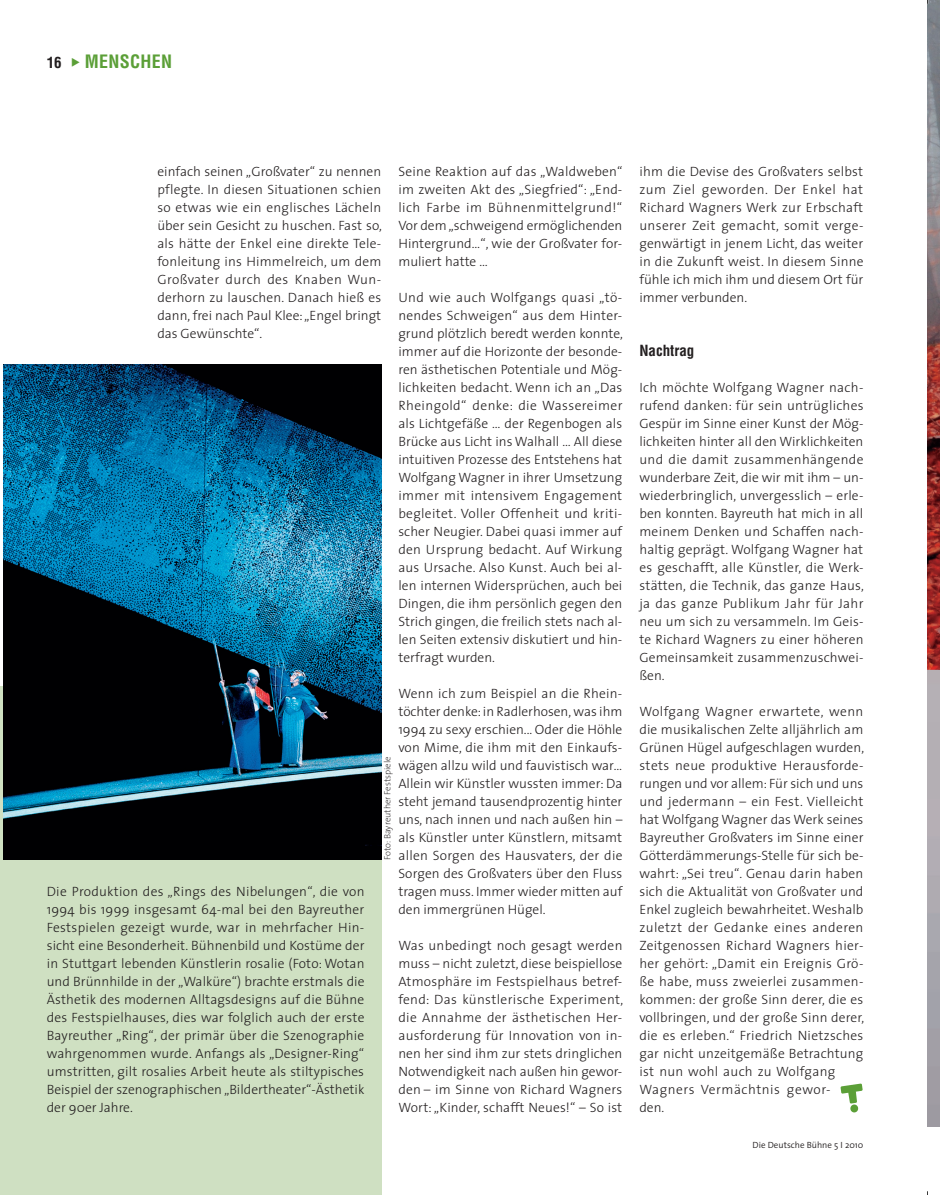
<style>
.page{position:relative;width:940px;height:1195px;background:#fff}
.page>*{position:absolute;margin:0;border:0;box-sizing:border-box;transform-origin:0 0}
.t1{font:700 condensed 18px "Helvetica LT Std";letter-spacing:.02em;color:#5b9f37}
.t2{font:700 condensed 15px "Helvetica";color:#231f20}
.t3{font:700 condensed 15px "Helvetica LT Std";color:#231f20}
.t4{font:300 13.5px/18px "The Sans";letter-spacing:.005em;color:#231f20;text-align:justify}
.t5{font:200 9px "The Sans";color:#231f20}
.t6{font:300 9px "The Sans";color:#231f20}
</style>
<div class="page">
<img style="left:927px;top:0;width:13px;height:1127px">
<div style="left:0;top:686px;width:381px;height:509px;background:#cfe0c2"></div>
<img style="left:3px;top:365px;width:378px;height:495px">
<img style="left:840px;top:1083px;width:23px;height:29px">
<p class="t3" style="left:47px;top:53px;width:16px">16</p>
<h1 class="t1" style="left:71px;top:50px;width:103px">◆ MENSCHEN</h1>
<p class="t4" style="left:157px;top:162px;width:226px">einfach seinen „Großvater“ zu nennen pflegte. In diesen Situationen schien so etwas wie ein englisches Lächeln über sein Gesicht zu huschen. Fast so, als hätte der Enkel eine direkte Tele&shy;fonleitung ins Himmelreich, um dem Großvater durch des Knaben Wun&shy;derhorn zu lauschen. Danach hieß es dann, frei nach Paul Klee: „Engel bringt das Gewünschte“.</p>
<p class="t4" style="left:398px;top:162px;width:226px">Seine Reaktion auf das „Waldweben“ im zweiten Akt des „Siegfried“: „End&shy;lich Farbe im Bühnenmittelgrund!“ Vor dem „schweigend ermöglichenden Hintergrund…“, wie der Großvater for&shy;muliert hatte …</p>
<p class="t4" style="left:398px;top:288px;width:226px">Und wie auch Wolfgangs quasi „tö&shy;nendes Schweigen“ aus dem Hinter&shy;grund plötzlich beredt werden konnte, immer auf die Horizonte der besonde&shy;ren ästhetischen Potentiale und Mög&shy;lichkeiten bedacht. Wenn ich an „Das Rheingold“ denke: die Wassereimer als Lichtgefäße … der Regenbogen als Brücke aus Licht ins Walhall … All diese intuitiven Prozesse des Entstehens hat Wolfgang Wagner in ihrer Umsetzung immer mit intensivem Engagement begleitet. Voller Offenheit und kriti&shy;scher Neugier. Dabei quasi immer auf den Ursprung bedacht. Auf Wirkung aus Ursache. Also Kunst. Auch bei al&shy;len internen Widersprüchen, auch bei Dingen, die ihm persönlich gegen den Strich gingen, die freilich stets nach al&shy;len Seiten extensiv diskutiert und hin&shy;terfragt wurden.</p>
<p class="t4" style="left:398px;top:684px;width:226px">Wenn ich zum Beispiel an die Rhein&shy;töchter denke: in Radlerhosen, was ihm 1994 zu sexy erschien... Oder die Höhle von Mime, die ihm mit den Einkaufs&shy;wägen allzu wild und fauvistisch war… Allein wir Künstler wussten immer: Da steht jemand tausendprozentig hinter uns, nach innen und nach außen hin – als Künstler unter Künstlern, mitsamt allen Sorgen des Hausvaters, der die Sorgen des Großvaters über den Fluss tragen muss. Immer wieder mitten auf den immergrünen Hügel.</p>
<p class="t4" style="left:398px;top:936px;width:226px">Was unbedingt noch gesagt werden muss – nicht zuletzt, diese beispiellose Atmosphäre im Festspielhaus betref&shy;fend: Das künstlerische Experiment, die Annahme der ästhetischen Her&shy;ausforderung für Innovation von in&shy;nen her sind ihm zur stets dringlichen Notwendigkeit nach außen hin gewor&shy;den – im Sinne von Richard Wagners Wort: „Kinder, schafft Neues!“ – So ist</p>
<p class="t5" style="left:380px;top:860px;width:105px;rotate:-90deg">Foto: Bayreuther Festspiele</p>
<p class="t4" style="left:47px;top:882px;width:319px">Die Produktion des „Rings des Nibelungen“, die von 1994 bis 1999 insgesamt 64-mal bei den Bayreuther Festspielen gezeigt wurde, war in mehrfacher Hin&shy;sicht eine Besonderheit. Bühnenbild und Kostüme der in Stuttgart lebenden Künstlerin rosalie (Foto: Wotan und Brünnhilde in der „Walküre“) brachte erstmals die Ästhetik des modernen Alltagsdesigns auf die Bühne des Festspielhauses, dies war folglich auch der erste Bayreuther „Ring“, der primär über die Szenographie wahrgenommen wurde. Anfangs als „Designer-Ring“ umstritten, gilt rosalies Arbeit heute als stiltypisches Beispiel der szenographischen „Bildertheater“-Ästhetik der 90er Jahre.</p>
<p class="t4" style="left:639px;top:162px;width:226px">ihm die Devise des Großvaters selbst zum Ziel geworden. Der Enkel hat Richard Wagners Werk zur Erbschaft unserer Zeit gemacht, somit verge&shy;genwärtigt in jenem Licht, das weiter in die Zukunft weist. In diesem Sinne fühle ich mich ihm und diesem Ort für immer verbunden.</p>
<p class="t2" style="left:639px;top:341px;width:56px">Nachtrag</p>
<p class="t4" style="left:639px;top:378px;width:226px">Ich möchte Wolfgang Wagner nach&shy;rufend danken: für sein untrügliches Gespür im Sinne einer Kunst der Mög&shy;lichkeiten hinter all den Wirklichkeiten und die damit zusammenhängende wunderbare Zeit, die wir mit ihm – un&shy;wiederbringlich, unvergesslich – erle&shy;ben konnten. Bayreuth hat mich in all meinem Denken und Schaffen nach&shy;haltig geprägt. Wolfgang Wagner hat es geschafft, alle Künstler, die Werk&shy;stätten, die Technik, das ganze Haus, ja das ganze Publikum Jahr für Jahr neu um sich zu versammeln. Im Geis&shy;te Richard Wagners zu einer höheren Gemeinsamkeit zusammenzuschwei&shy;ßen.</p>
<p class="t4" style="left:639px;top:702px;width:226px;text-align:left">Wolfgang Wagner erwartete, wenn die musikalischen Zelte alljährlich am Grünen Hügel aufgeschlagen wurden, stets neue produktive Herausforde&shy;rungen und vor allem: Für sich und uns und jedermann – ein Fest. Vielleicht hat Wolfgang Wagner das Werk seines Bayreuther Großvaters im Sinne einer Götterdämmerungs-Stelle für sich be&shy;wahrt: „Sei treu“. Genau darin haben sich die Aktualität von Großvater und Enkel zugleich bewahrheitet. Weshalb zuletzt der Gedanke eines anderen Zeitgenossen Richard Wagners hier&shy;her gehört: „Damit ein Ereignis Grö&shy;ße habe, muss zweierlei zusammen&shy;kommen: der große Sinn derer, die es vollbringen, und der große Sinn derer, die es erleben.“ Friedrich Nietzsches gar nicht unzeitgemäße Betrachtung ist nun wohl auch zu Wolfgang Wagners Vermächtnis gewor-<br>den.</p>
<p class="t6" style="left:752px;top:1137px;width:112px">Die Deutsche Bühne 5 I 2010</p>
</div>
